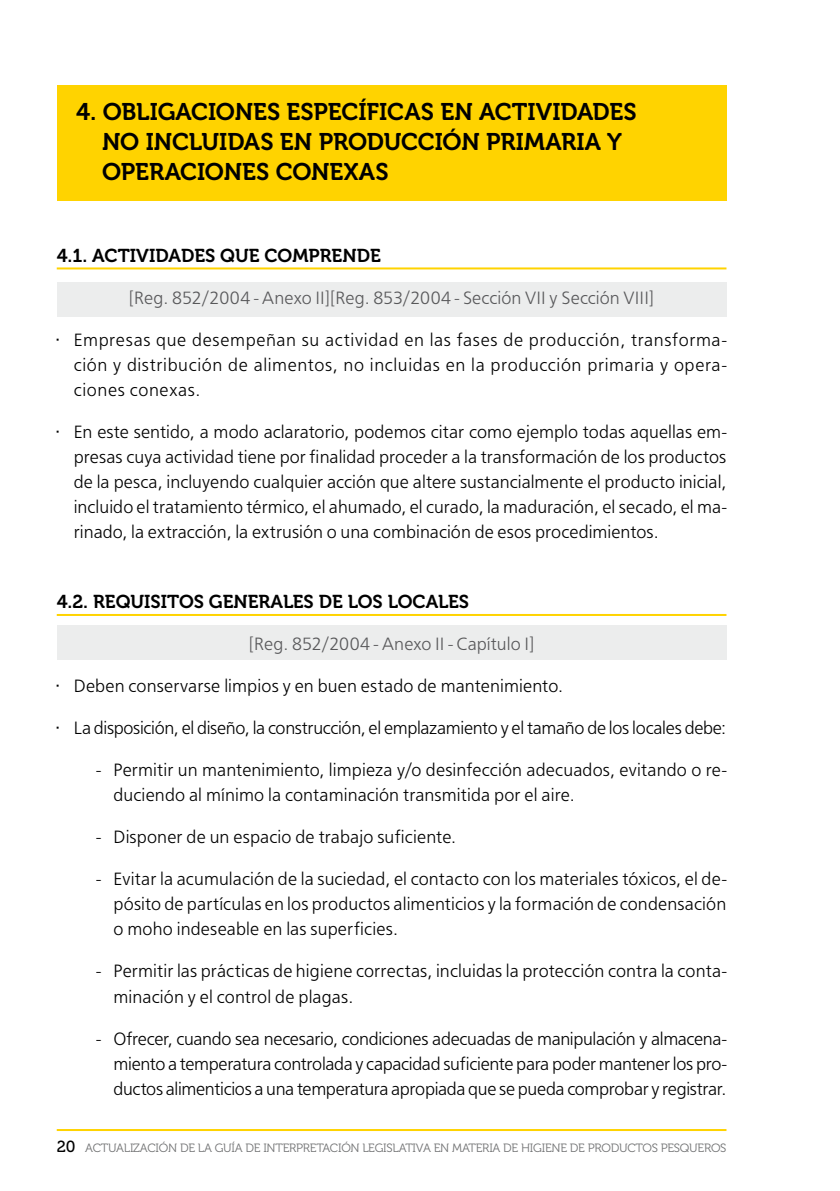
<style>
.page{position:relative;width:840px;height:1191px;background:#fff}
.page>*{position:absolute;margin:0;border:0;box-sizing:border-box;transform-origin:0 0}
.t1{font:24px/30px "Museo 700";letter-spacing:-.005em;color:#000}
.t2{font:18.6px/25px "Frutiger";letter-spacing:.005em;color:#000;text-align:justify}
.t3{font:18.6px "Frutiger";letter-spacing:.005em;color:#58585a}
.t4{font:18.6px "Frutiger";letter-spacing:-.02em;color:#000}
.t5{font:18.6px "Museo 700";color:#000}
.t6{font:12px "Museo 300";letter-spacing:-.02em;color:#707172}
.s1{font-family:"Museo 500";font-size:16px;color:#000}
</style>
<div class="page">
<hr style="left:57px;top:1129px;width:669px;height:2px;background:#ffd300">
<div style="left:57px;top:282px;width:669px;height:34px;background:#eceded"></div>
<div style="left:57px;top:626px;width:669px;height:34px;background:#eceded"></div>
<div style="left:57px;top:85px;width:669px;height:115px;background:#ffd300"></div>
<hr style="left:57px;top:267px;width:669px;height:2px;background:#ffd300">
<hr style="left:57px;top:614px;width:669px;height:2px;background:#ffd300">
<p class="t1" style="left:102px;top:97px;width:535px;text-indent:-26px">4. OBLIGACIONES ESPECÍFICAS EN ACTIVIDADES<br>NO INCLUIDAS EN PRODUCCIÓN PRIMARIA Y<br>OPERACIONES CONEXAS</p>
<p class="t5" style="left:57px;top:245px;width:325px">4.1. ACTIVIDADES QUE COMPRENDE</p>
<p class="t3" style="left:129px;top:285px;width:526px">[Reg. 852/2004 - Anexo II][Reg. 853/2004 - Sección VII y Sección VIII]</p>
<p class="t2" style="left:74px;top:329px;width:653px;text-indent:-17px">· Empresas que desempeñan su actividad en las fases de producción, transforma&shy;ción y distribución de alimentos, no incluidas en la producción primaria y opera&shy;ciones conexas.</p>
<p class="t2" style="left:74px;top:421px;width:653px;text-indent:-17px">· En este sentido, a modo aclaratorio, podemos citar como ejemplo todas aquellas em&shy;presas cuya actividad tiene por finalidad proceder a la transformación de los productos de la pesca, incluyendo cualquier acción que altere sustancialmente el producto inicial, incluido el tratamiento térmico, el ahumado, el curado, la maduración, el secado, el ma&shy;rinado, la extracción, la extrusión o una combinación de esos procedimientos.</p>
<p class="t5" style="left:57px;top:591px;width:413px">4.2. REQUISITOS GENERALES DE LOS LOCALES</p>
<p class="t3" style="left:249px;top:631px;width:287px">[Reg. 852/2004 - Anexo II - Capítulo I]</p>
<p class="t2" style="left:57px;top:675px;width:507px">· Deben conservarse limpios y en buen estado de mantenimiento.</p>
<p class="t4" style="left:57px;top:715px;width:670px">· La disposición, el diseño, la construcción, el emplazamiento y el tamaño de los locales debe:</p>
<p class="t2" style="left:113px;top:759px;width:614px;text-indent:-17px">- Permitir un mantenimiento, limpieza y/o desinfección adecuados, evitando o re&shy;duciendo al mínimo la contaminación transmitida por el aire.</p>
<p class="t2" style="left:96px;top:826px;width:361px">- Disponer de un espacio de trabajo suficiente.</p>
<p class="t2" style="left:113px;top:868px;width:614px;text-indent:-17px">- Evitar la acumulación de la suciedad, el contacto con los materiales tóxicos, el de&shy;pósito de partículas en los productos alimenticios y la formación de condensación o moho indeseable en las superficies.</p>
<p class="t2" style="left:113px;top:960px;width:614px;text-indent:-17px">- Permitir las prácticas de higiene correctas, incluidas la protección contra la conta&shy;minación y el control de plagas.</p>
<p class="t2" style="left:113px;top:1027px;width:614px;text-indent:-17px">- Ofrecer, cuando sea necesario, condiciones adecuadas de manipulación y almacena&shy;miento a temperatura controlada y capacidad suficiente para poder mantener los pro&shy;ductos alimenticios a una temperatura apropiada que se pueda comprobar y registrar.</p>
<p class="t6" style="left:57px;top:1141px;width:670px"><span class="s1">20</span> ACTUALIZACIÓN DE LA GUÍA DE INTERPRETACIÓN LEGISLATIVA EN MATERIA DE HIGIENE DE PRODUCTOS PESQUEROS</p>
</div>
